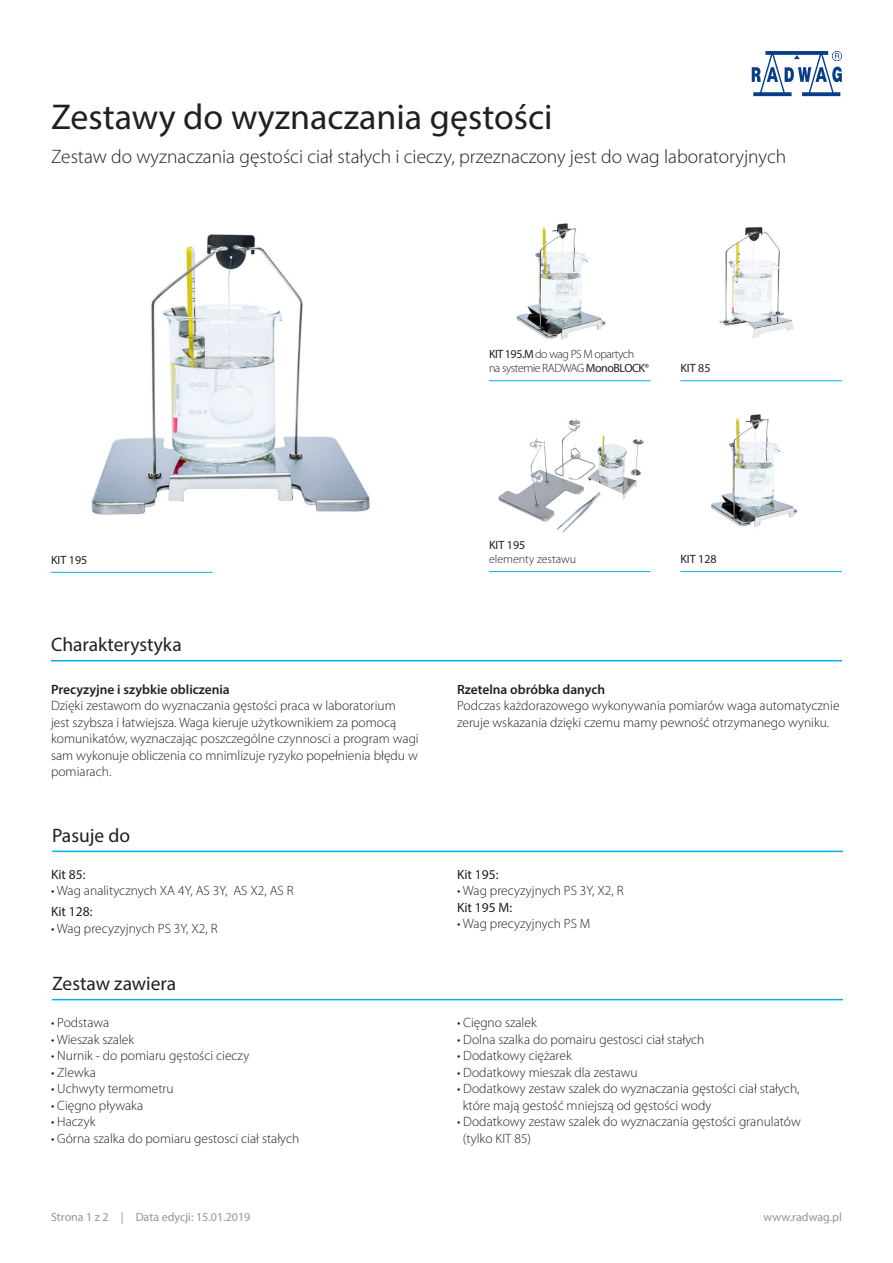
<style>
.page{position:relative;width:893px;height:1263px;background:#fff}
.page>*{position:absolute;margin:0;border:0;box-sizing:border-box;transform-origin:0 0}
.Nazwa_wagi{font:36px "Myriad Pro";color:#231f20}
.Podtytuł{font:300 19.5px "Myriad Pro";color:#231f20}
.Linia_grupa{font:19.5px "Myriad Pro";color:#231f20}
.Wyposazenie_dodatkow{font:300 13.5px/16.5px "Myriad Pro";color:#231f20}
.Opis_wagi{font:300 13.5px/16.5px "Myriad Pro";color:#231f20}
.Wyposazenie_dodatkow-2{font:13.5px "Myriad Pro";color:#231f20}
.Zdjęcia_podpisy{font:300 12px/14.4px "Myriad Pro";letter-spacing:-.04em;color:#231f20}
.Pagina{font:12px "Myriad Pro";color:#939598}
.Zdjęcia_podpisy-2{font:12px "Myriad Pro";color:#231f20}
.Zdjęcia_podpisy-3{font:300 12px "Myriad Pro";color:#231f20}
.s1{font-weight:400}
.s2{font-weight:600}
</style>
<div class="page">
<svg style="left:752px;top:51px;width:90px;height:45px"></svg>
<hr style="left:51px;top:572px;width:162px;height:1px;background:#00aeef">
<img style="left:91px;top:234px;width:279px;height:281px">
<img style="left:711px;top:414px;width:86px;height:114px">
<hr style="left:680px;top:571px;width:162px;height:1px;background:#00aeef">
<img style="left:498px;top:420px;width:146px;height:113px">
<hr style="left:489px;top:571px;width:162px;height:1px;background:#00aeef">
<img style="left:516px;top:223px;width:90px;height:117px">
<hr style="left:489px;top:380px;width:162px;height:1px;background:#00aeef">
<img style="left:719px;top:227px;width:75px;height:112px">
<hr style="left:680px;top:380px;width:162px;height:1px;background:#00aeef">
<hr style="left:51px;top:660px;width:791px;height:1px;background:#00aeef">
<hr style="left:52px;top:851px;width:791px;height:1px;background:#00aeef">
<hr style="left:52px;top:999px;width:791px;height:1px;background:#00aeef">
<p class="Nazwa_wagi" style="left:51px;top:95px;width:503px">Zestawy do wyznaczania gęstości</p>
<p class="Podtytuł" style="left:51px;top:145px;width:737px">Zestaw do wyznaczania gęstości ciał stałych i cieczy, przeznaczony jest do wag laboratoryjnych</p>
<p class="Zdjęcia_podpisy" style="left:489px;top:347px;width:162px"><span class="s1">KIT 195.M</span> do wag PS M opartych<br>na systemie RADWAG <span class="s1">MonoBLOCK</span>®</p>
<p class="Zdjęcia_podpisy-2" style="left:680px;top:361px;width:32px">KIT 85</p>
<p class="Zdjęcia_podpisy-2" style="left:489px;top:537px;width:38px">KIT 195</p>
<p class="Zdjęcia_podpisy-3" style="left:489px;top:552px;width:89px">elementy zestawu</p>
<p class="Zdjęcia_podpisy-2" style="left:51px;top:553px;width:38px">KIT 195</p>
<p class="Zdjęcia_podpisy-2" style="left:680px;top:552px;width:38px">KIT 128</p>
<p class="Linia_grupa" style="left:51px;top:632px;width:132px">Charakterystyka</p>
<p class="Opis_wagi" style="left:51px;top:681px;width:369px"><span class="s2">Precyzyjne i szybkie obliczenia<br></span>Dzięki zestawom do wyznaczania gęstości praca w laboratorium<br>jest szybsza i łatwiejsza. Waga kieruje użytkownikiem za pomocą komunikatów, wyznaczając poszczególne czynnosci a program wagi sam wykonuje obliczenia co mnimlizuje ryzyko popełnienia błędu w pomiarach.</p>
<p class="Opis_wagi" style="left:457px;top:681px;width:384px"><span class="s2">Rzetelna obróbka danych<br></span>Podczas każdorazowego wykonywania pomiarów waga automatycznie zeruje wskazania dzięki czemu mamy pewność otrzymanego wyniku.</p>
<p class="Linia_grupa" style="left:52px;top:823px;width:80px">Pasuje do</p>
<p class="Wyposazenie_dodatkow-2" style="left:51px;top:866px;width:36px">Kit 85:</p>
<p class="Wyposazenie_dodatkow" style="left:51px;top:882px;width:244px">• Wag analitycznych XA 4Y, AS 3Y, AS X2, AS R</p>
<p class="Wyposazenie_dodatkow-2" style="left:51px;top:903px;width:43px">Kit 128:</p>
<p class="Wyposazenie_dodatkow" style="left:51px;top:920px;width:168px">• Wag precyzyjnych PS 3Y, X2, R</p>
<p class="Linia_grupa" style="left:52px;top:971px;width:126px">Zestaw zawiera</p>
<p class="Wyposazenie_dodatkow" style="left:51px;top:1014px;width:60px">• Podstawa</p>
<p class="Wyposazenie_dodatkow" style="left:51px;top:1031px;width:85px">• Wieszak szalek</p>
<p class="Wyposazenie_dodatkow" style="left:51px;top:1047px;width:200px">• Nurnik - do pomiaru gęstości cieczy</p>
<p class="Wyposazenie_dodatkow" style="left:51px;top:1064px;width:46px">• Zlewka</p>
<p class="Wyposazenie_dodatkow" style="left:51px;top:1080px;width:124px">• Uchwyty termometru</p>
<p class="Wyposazenie_dodatkow" style="left:51px;top:1097px;width:94px">• Cięgno pływaka</p>
<p class="Wyposazenie_dodatkow" style="left:51px;top:1113px;width:46px">• Haczyk</p>
<p class="Wyposazenie_dodatkow" style="left:51px;top:1130px;width:250px">• Górna szalka do pomiaru gestosci ciał stałych</p>
<p class="Wyposazenie_dodatkow-2" style="left:457px;top:866px;width:43px">Kit 195:</p>
<p class="Wyposazenie_dodatkow" style="left:457px;top:882px;width:168px">• Wag precyzyjnych PS 3Y, X2, R<br><span class="s1">Kit 195 M:</span></p>
<p class="Wyposazenie_dodatkow" style="left:457px;top:915px;width:135px">• Wag precyzyjnych PS M</p>
<p class="Wyposazenie_dodatkow" style="left:457px;top:1014px;width:81px">• Cięgno szalek</p>
<p class="Wyposazenie_dodatkow" style="left:457px;top:1031px;width:249px">• Dolna szalka do pomairu gestosci ciał stałych</p>
<p class="Wyposazenie_dodatkow" style="left:457px;top:1047px;width:116px">• Dodatkowy ciężarek</p>
<p class="Wyposazenie_dodatkow" style="left:457px;top:1064px;width:182px">• Dodatkowy mieszak dla zestawu</p>
<p class="Wyposazenie_dodatkow" style="left:463px;top:1080px;width:338px;text-indent:-6px">• Dodatkowy zestaw szalek do wyznaczania gęstości ciał stałych, które mają gestość mniejszą od gęstości wody</p>
<p class="Wyposazenie_dodatkow" style="left:463px;top:1113px;width:339px;text-indent:-6px">• Dodatkowy zestaw szalek do wyznaczania gęstości granulatów (tylko KIT 85)</p>
<p class="Pagina" style="left:51px;top:1209px;width:201px">Strona 1 z 2 | Data edycji: 15.01.2019</p>
<p class="Pagina" style="left:763px;top:1209px;width:80px">www.radwag.pl</p>
</div>
